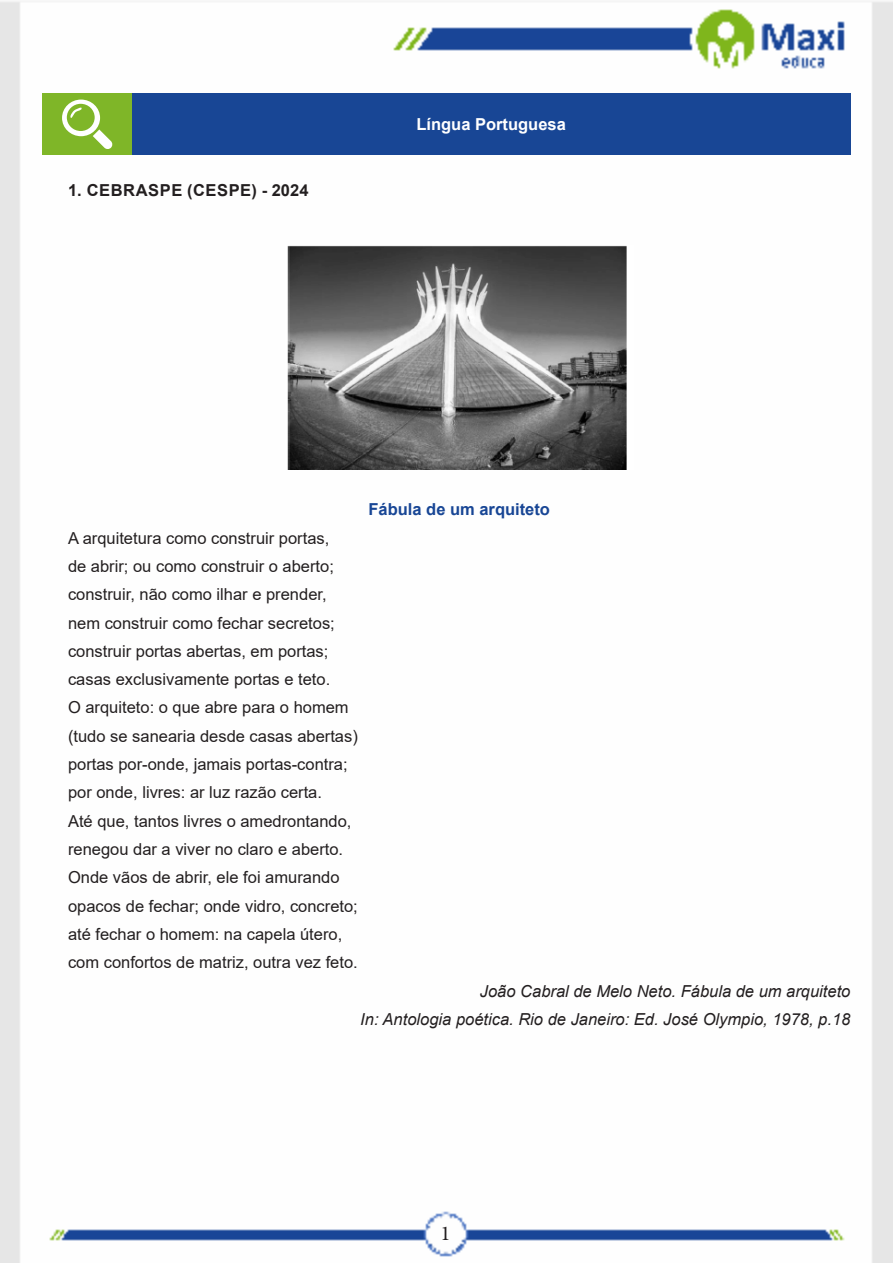
<style>
.page{position:relative;width:893px;height:1263px;background:#fff}
.page>*{position:absolute;margin:0;border:0;box-sizing:border-box;transform-origin:0 0}
.t1{font:21px "Minion Pro";color:#231f20}
.TEXTO_BASE{font:16.5px "Arial";color:#231f20}
.FONT_REF{font:italic 16.5px "Arial";color:#231f20}
.t2{font:700 16.5px "Arial";letter-spacing:.035em;color:#231f20}
.TEXTO_BASE-2{font:700 16.5px "Arial";color:#184695}
.Titulo_de_Caixa{font:700 16.5px "Arial";color:#fff}
</style>
<div class="page">
<img style="left:0;top:1px;width:893px;height:1262px">
<div style="left:43px;top:94px;width:89px;height:61px;background:#7fb628"></div>
<div style="left:132px;top:94px;width:718px;height:61px;background:#184695"></div>
<svg style="left:62px;top:100px;width:51px;height:49px"></svg>
<img style="left:285px;top:245px;width:348px;height:225px">
<p class="t2" style="left:68px;top:179px;width:242px">1. CEBRASPE (CESPE) - 2024</p>
<p class="Titulo_de_Caixa" style="left:416px;top:113px;width:151px">Língua Portuguesa</p>
<p class="TEXTO_BASE" style="left:68px;top:526px;width:263px">A arquitetura como construir portas,</p>
<p class="TEXTO_BASE" style="left:68px;top:555px;width:267px">de abrir; ou como construir o aberto;</p>
<p class="TEXTO_BASE" style="left:68px;top:583px;width:260px">construir, não como ilhar e prender,</p>
<p class="TEXTO_BASE" style="left:68px;top:611px;width:268px">nem construir como fechar secretos;</p>
<p class="TEXTO_BASE" style="left:68px;top:640px;width:262px">construir portas abertas, em portas;</p>
<p class="TEXTO_BASE" style="left:68px;top:668px;width:264px">casas exclusivamente portas e teto.</p>
<p class="TEXTO_BASE" style="left:68px;top:696px;width:282px">O arquiteto: o que abre para o homem</p>
<p class="TEXTO_BASE" style="left:68px;top:725px;width:291px">(tudo se sanearia desde casas abertas)</p>
<p class="TEXTO_BASE" style="left:68px;top:753px;width:281px">portas por-onde, jamais portas-contra;</p>
<p class="TEXTO_BASE" style="left:68px;top:781px;width:256px">por onde, livres: ar luz razão certa.</p>
<p class="TEXTO_BASE" style="left:68px;top:809px;width:285px">Até que, tantos livres o amedrontando,</p>
<p class="TEXTO_BASE" style="left:68px;top:838px;width:277px">renegou dar a viver no claro e aberto.</p>
<p class="TEXTO_BASE" style="left:68px;top:866px;width:273px">Onde vãos de abrir, ele foi amurando</p>
<p class="TEXTO_BASE" style="left:68px;top:894px;width:291px">opacos de fechar; onde vidro, concreto;</p>
<p class="TEXTO_BASE" style="left:68px;top:923px;width:276px">até fechar o homem: na capela útero,</p>
<p class="TEXTO_BASE" style="left:68px;top:951px;width:291px">com confortos de matriz, outra vez feto.</p>
<p class="TEXTO_BASE-2" style="left:368px;top:498px;width:183px">Fábula de um arquiteto</p>
<p class="FONT_REF" style="left:480px;top:980px;width:372px">João Cabral de Melo Neto. Fábula de um arquiteto</p>
<p class="FONT_REF" style="left:360px;top:1008px;width:492px">In: Antologia poética. Rio de Janeiro: Ed. José Olympio, 1978, p.18</p>
<p class="t1" style="left:440px;top:1219px;width:12px">1</p>
</div>
